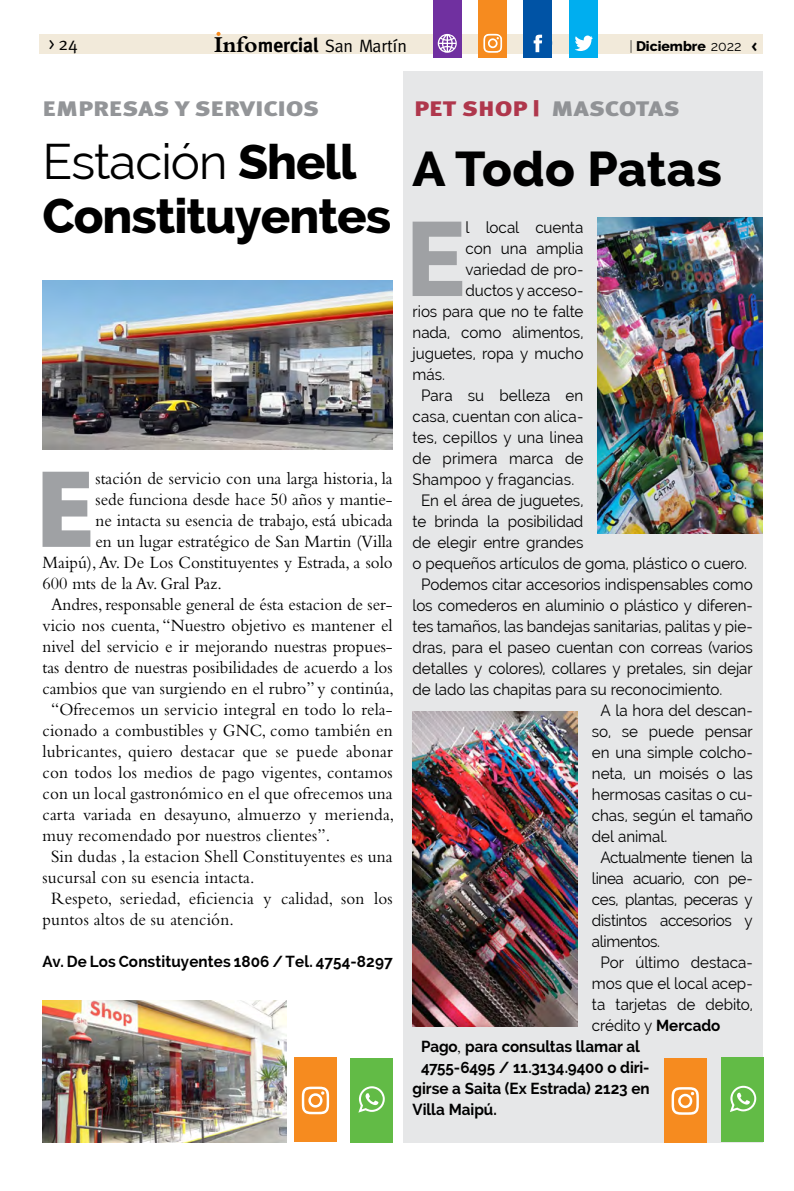
<style>
.page{position:relative;width:794px;height:1191px;background:#fff}
.page>*{position:absolute;margin:0;border:0;box-sizing:border-box;transform-origin:0 0}
.t1{font:900 111.5px "Myriad Pro";color:#9fa1a4;scale:.95 1}
.t2{font:800 104.7px "Raleway";color:#9fa1a4;scale:.95 1}
.t3{font:800 49px/54px "Raleway";letter-spacing:-.02em;color:#000}
.t4{font:800 49px "Raleway";letter-spacing:.01em;color:#000}
.t5{font:900 21px "Meta Plus";color:#939598;scale:1.2 1}
.t6{font:900 21px "Meta Plus";letter-spacing:.01em;color:#af374c;scale:1.2 1}
.t7{font:18px "Bembo";color:#000;scale:.95 1}
.t8{font:18px "Meta";color:#000}
.t9{font:17.8px "Meta";color:#000}
.t10{font:16px "Raleway";letter-spacing:-.005em;color:#000;scale:.95 1}
.t11{font:700 16px "Raleway";color:#000;scale:.95 1}
.t12{font:16px "Raleway";letter-spacing:-.025em;color:#000;scale:.95 1}
.t13{font:800 14px "Raleway";color:#000}
.s1{font-family:"Bembo";font-weight:700;font-size:23.8px}
.s2{font-weight:700;font-size:19.8px}
.s3{font-family:"Times New Roman";font-weight:400}
.s4{font-weight:400}
.s5{font-family:"Meta";font-weight:700}
.s6{color:#919396}
.s7{font-weight:700}
.s8{font-family:"Bembo";font-weight:400}
</style>
<div class="page">
<div style="left:40px;top:35px;width:723px;height:19px;background:#f2eada"></div>
<svg style="left:216px;top:32px;width:4px;height:4px"></svg>
<div style="left:478px;top:0;width:29px;height:58px;background:#f68b1f"></div>
<svg style="left:483px;top:33px;width:20px;height:20px"></svg>
<div style="left:524px;top:0;width:28px;height:58px;background:#0053a5"></div>
<svg style="left:533px;top:34px;width:10px;height:19px"></svg>
<div style="left:569px;top:0;width:28px;height:58px;background:#00aeef"></div>
<svg style="left:575px;top:35px;width:18px;height:16px"></svg>
<div style="left:433px;top:0;width:28px;height:58px;background:#7030a0"></div>
<svg style="left:438px;top:34px;width:19px;height:19px"></svg>
<div style="left:403px;top:71px;width:359px;height:1071px;background:#e6e7e8"></div>
<div style="left:294px;top:1057px;width:42px;height:84px;background:#f68b1f"></div>
<svg style="left:301px;top:1086px;width:29px;height:29px"></svg>
<div style="left:350px;top:1058px;width:43px;height:84px;background:#62bb46"></div>
<svg style="left:358px;top:1086px;width:27px;height:27px"></svg>
<img style="left:43px;top:281px;width:350px;height:168px">
<img style="left:43px;top:1000px;width:243px;height:142px">
<img style="left:412px;top:711px;width:166px;height:315px">
<img style="left:597px;top:218px;width:166px;height:315px">
<div style="left:664px;top:1058px;width:42px;height:84px;background:#f68b1f"></div>
<svg style="left:671px;top:1087px;width:28px;height:28px"></svg>
<div style="left:721px;top:1057px;width:43px;height:84px;background:#62bb46"></div>
<svg style="left:730px;top:1085px;width:27px;height:27px"></svg>
<p class="t8" style="left:49px;top:34px;width:30px">&gt; 24</p>
<p class="t9" style="left:214px;top:36px;width:194px"><span class="s1">Info</span><span class="s2">mercial</span> San Martín</p>
<p class="t13" style="left:629px;top:38px;width:129px"><span class="s3">|</span> Diciembre <span class="s4">2022</span> <span class="s5">&lt;</span></p>
<p class="t5" style="left:43px;top:96px;width:232px">EMPRESAS Y SERVICIOS</p>
<h3 class="t3" style="left:43px;top:135px;width:350px"><span class="s4">Estación</span> Shell<br>Constituyentes</h3>
<h1 class="t1" style="left:36px;top:435px;width:63px">E</h1>
<p class="t7" style="left:95px;top:468px;width:314px">stación de servicio con una larga historia, la</p>
<p class="t7" style="left:95px;top:489px;width:314px">sede funciona desde hace 50 años y mantie-</p>
<p class="t7" style="left:95px;top:510px;width:314px">ne intacta su esencia de trabajo, está ubicada</p>
<p class="t7" style="left:95px;top:531px;width:314px">en un lugar estratégico de San Martin (Villa</p>
<p class="t7" style="left:43px;top:552px;width:370px">Maipú), Av. De Los Constituyentes y Estrada, a solo</p>
<p class="t7" style="left:43px;top:573px;width:190px">600 mts de la Av. Gral Paz.</p>
<p class="t7" style="left:51px;top:594px;width:361px">Andres, responsable general de ésta estacion de ser-</p>
<p class="t7" style="left:43px;top:615px;width:370px">vicio nos cuenta, “Nuestro objetivo es mantener el</p>
<p class="t7" style="left:43px;top:636px;width:370px">nivel del servicio e ir mejorando nuestras propues-</p>
<p class="t7" style="left:43px;top:657px;width:370px">tas dentro de nuestras posibilidades de acuerdo a los</p>
<p class="t7" style="left:43px;top:678px;width:371px">cambios que van surgiendo en el rubro” y continúa,</p>
<p class="t7" style="left:51px;top:699px;width:361px">“Ofrecemos un servicio integral en todo lo rela-</p>
<p class="t7" style="left:43px;top:720px;width:370px">cionado a combustibles y GNC, como también en</p>
<p class="t7" style="left:43px;top:741px;width:370px">lubricantes, quiero destacar que se puede abonar</p>
<p class="t7" style="left:43px;top:762px;width:370px">con todos los medios de pago vigentes, contamos</p>
<p class="t7" style="left:43px;top:783px;width:370px">con un local gastronómico en el que ofrecemos una</p>
<p class="t7" style="left:43px;top:804px;width:372px">carta variada en desayuno, almuerzo y merienda,</p>
<p class="t7" style="left:43px;top:825px;width:304px">muy recomendado por nuestros clientes”.</p>
<p class="t7" style="left:51px;top:846px;width:361px">Sin dudas , la estacion Shell Constituyentes es una</p>
<p class="t7" style="left:43px;top:867px;width:225px">sucursal con su esencia intacta.</p>
<p class="t7" style="left:51px;top:888px;width:361px">Respeto, seriedad, eficiencia y calidad, son los</p>
<p class="t7" style="left:43px;top:909px;width:203px">puntos altos de su atención.</p>
<p class="t11" style="left:43px;top:952px;width:370px">Av. De Los Constituyentes 1806 / Tel. 4754-8297</p>
<p class="t6" style="left:414px;top:96px;width:223px">PET SHOP | <span class="s6">MASCOTAS</span></p>
<h3 class="t4" style="left:412px;top:141px;width:310px">A Todo Patas</h3>
<h2 class="t2" style="left:406px;top:200px;width:64px">E</h2>
<p class="t10" style="left:465px;top:218px;width:125px">l local cuenta</p>
<p class="t10" style="left:465px;top:239px;width:125px">con una amplia</p>
<p class="t10" style="left:465px;top:260px;width:125px">variedad de pro-</p>
<p class="t10" style="left:465px;top:281px;width:125px">ductos y acceso-</p>
<p class="t10" style="left:412px;top:302px;width:181px">rios para que no te falte</p>
<p class="t10" style="left:412px;top:323px;width:181px">nada, como alimentos,</p>
<p class="t10" style="left:412px;top:344px;width:181px">juguetes, ropa y mucho</p>
<p class="t10" style="left:412px;top:365px;width:36px">más.</p>
<p class="t10" style="left:421px;top:386px;width:172px">Para su belleza en</p>
<p class="t10" style="left:412px;top:407px;width:181px">casa, cuentan con alica-</p>
<p class="t10" style="left:412px;top:428px;width:181px">tes, cepillos y una linea</p>
<p class="t10" style="left:412px;top:449px;width:181px">de primera marca de</p>
<p class="t10" style="left:412px;top:470px;width:172px">Shampoo y fragancias.</p>
<p class="t10" style="left:421px;top:491px;width:172px">En el área de juguetes,</p>
<p class="t10" style="left:412px;top:512px;width:181px">te brinda la posibilidad</p>
<p class="t10" style="left:412px;top:533px;width:181px">de elegir entre grandes</p>
<p class="t10" style="left:412px;top:554px;width:353px">o pequeños artículos de goma, plástico o cuero.</p>
<p class="t10" style="left:421px;top:575px;width:351px">Podemos citar accesorios indispensables como</p>
<p class="t10" style="left:412px;top:596px;width:360px">los comederos en aluminio o plástico y diferen-</p>
<p class="t10" style="left:412px;top:617px;width:360px">tes tamaños, las bandejas sanitarias, palitas y pie-</p>
<p class="t10" style="left:412px;top:638px;width:360px">dras, para el paseo cuentan con correas (varios</p>
<p class="t10" style="left:412px;top:659px;width:360px">detalles y colores), collares y pretales, sin dejar</p>
<p class="t10" style="left:412px;top:680px;width:327px">de lado las chapitas para su reconocimiento.</p>
<p class="t10" style="left:600px;top:701px;width:162px">A la hora del descan-</p>
<p class="t10" style="left:592px;top:722px;width:171px">so, se puede pensar</p>
<p class="t10" style="left:592px;top:743px;width:171px">en una simple colcho-</p>
<p class="t10" style="left:592px;top:764px;width:171px">neta, un moisés o las</p>
<p class="t10" style="left:592px;top:785px;width:171px">hermosas casitas o cu-</p>
<p class="t10" style="left:592px;top:806px;width:171px">chas, según el tamaño</p>
<p class="t10" style="left:592px;top:827px;width:81px">del animal.</p>
<p class="t10" style="left:600px;top:848px;width:162px">Actualmente tienen la</p>
<p class="t12" style="left:592px;top:869px;width:171px">linea acuario, con pe-</p>
<p class="t12" style="left:592px;top:890px;width:171px">ces, plantas, peceras y</p>
<p class="t12" style="left:592px;top:911px;width:171px">distintos accesorios y</p>
<p class="t12" style="left:592px;top:932px;width:73px">alimentos.</p>
<p class="t10" style="left:600px;top:953px;width:162px">Por último destaca-</p>
<p class="t10" style="left:592px;top:974px;width:171px">mos que el local acep-</p>
<p class="t10" style="left:592px;top:995px;width:171px">ta tarjetas de debito,</p>
<p class="t10" style="left:592px;top:1016px;width:137px">crédito y <span class="s7">Mercado</span></p>
<p class="t11" style="left:421px;top:1037px;width:232px">Pago<span class="s8">,</span> para consultas llamar al</p>
<p class="t11" style="left:421px;top:1058px;width:242px">4755-6495 / 11.3134.9400 o diri-</p>
<p class="t11" style="left:412px;top:1079px;width:251px">girse a Saita (Ex Estrada) 2123 en</p>
<p class="t11" style="left:412px;top:1100px;width:90px">Villa Maipú.</p>
</div>
